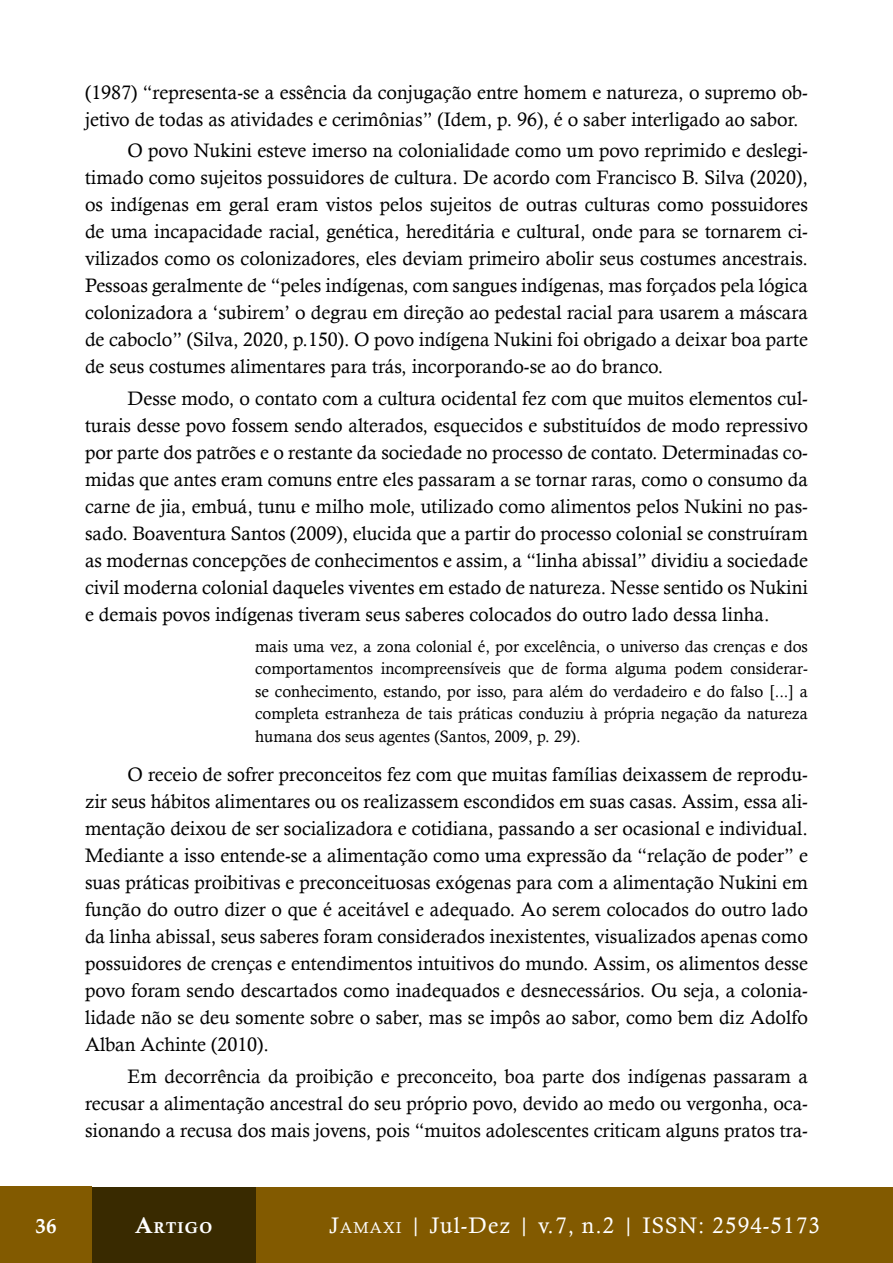
<style>
.page{position:relative;width:893px;height:1263px;background:#fff}
.page>*{position:absolute;margin:0;border:0;box-sizing:border-box;transform-origin:0 0}
.t1{font:22.5px "Calisto";letter-spacing:.05em;color:#fff}
.t2{font:700 21px "Palatino Linotype";color:#fff}
.t3{font:19.5px/27px "Calisto";color:#000;text-align:justify}
.t4{font:16.5px/22.5px "Calisto";color:#000;text-align:justify}
.t5{font:15.75px "Calis MT Bol";letter-spacing:.07em;color:#fff}
.s1{font-size:22.5px}
.s2{font-style:inherit}
.s3{font-size:15.75px}
</style>
<div class="page">
<div style="left:255px;top:1187px;width:638px;height:76px;background:#825a00"></div>
<div style="left:92px;top:1187px;width:163px;height:76px;background:#392a00"></div>
<div style="left:0;top:1187px;width:92px;height:76px;background:#825a00"></div>
<p class="t3" style="left:85px;top:79px;width:724px">(1987) “representa-se a essência da conjugação entre homem e natureza, o supremo ob&shy;jetivo de todas as atividades e cerimônias” (Idem, p. 96), é o saber interligado ao sabor.</p>
<p class="t3" style="left:85px;top:137px;width:724px;text-indent:43px">O povo Nukini esteve imerso na colonialidade como um povo reprimido e deslegi&shy;timado como sujeitos possuidores de cultura. De acordo com Francisco B. Silva (2020), os indígenas em geral eram vistos pelos sujeitos de outras culturas como possuidores de uma incapacidade racial, genética, hereditária e cultural, onde para se tornarem ci&shy;vilizados como os colonizadores, eles deviam primeiro abolir seus costumes ancestrais.<br>Pessoas geralmente de “peles indígenas, com sangues indígenas, mas forçados pela lógica colonizadora a ‘subirem’ o degrau em direção ao pedestal racial para usarem a máscara de caboclo” (Silva, 2020, p.150). O povo indígena Nukini foi obrigado a deixar boa parte de seus costumes alimentares para trás, incorporando-se ao do branco.</p>
<p class="t3" style="left:85px;top:384px;width:724px;text-indent:43px">Desse modo, o contato com a cultura ocidental fez com que muitos elementos cul&shy;turais desse povo fossem sendo alterados, esquecidos e substituídos de modo repressivo por parte dos patrões e o restante da sociedade no processo de contato. Determinadas co&shy;midas que antes eram comuns entre eles passaram a se tornar raras, como o consumo da carne de jia, embuá, tunu e milho mole, utilizado como alimentos pelos Nukini no pas&shy;sado. Boaventura Santos (2009), elucida que a partir do processo colonial se construíram as modernas concepções de conhecimentos e assim, a “linha abissal” dividiu a sociedade civil moderna colonial daqueles viventes em estado de natureza. Nesse sentido os Nukini e demais povos indígenas tiveram seus saberes colocados do outro lado dessa linha.</p>
<p class="t4" style="left:255px;top:634px;width:554px">mais uma vez, a zona colonial é, por excelência, o universo das crenças e dos comportamentos incompreensíveis que de forma alguma podem considerar&shy;se conhecimento, estando, por isso, para além do verdadeiro e do falso [...] a completa estranheza de tais práticas conduziu à própria negação da natureza humana dos seus agentes (Santos, 2009, p. 29).</p>
<p class="t3" style="left:85px;top:761px;width:724px;text-indent:43px">O receio de sofrer preconceitos fez com que muitas famílias deixassem de reprodu&shy;zir seus hábitos alimentares ou os realizassem escondidos em suas casas. Assim, essa ali&shy;mentação deixou de ser socializadora e cotidiana, passando a ser ocasional e individual.<br>Mediante a isso entende-se a alimentação como uma expressão da “relação de poder” e suas práticas proibitivas e preconceituosas exógenas para com a alimentação Nukini em função do outro dizer o que é aceitável e adequado. Ao serem colocados do outro lado da linha abissal, seus saberes foram considerados inexistentes, visualizados apenas como possuidores de crenças e entendimentos intuitivos do mundo. Assim, os alimentos desse povo foram sendo descartados como inadequados e desnecessários. Ou seja, a colonia&shy;lidade não se deu somente sobre o saber, mas se impôs ao sabor, como bem diz Adolfo Alban Achinte (2010).</p>
<p class="t3" style="left:85px;top:1062px;width:724px;text-indent:43px">Em decorrência da proibição e preconceito, boa parte dos indígenas passaram a recusar a alimentação ancestral do seu próprio povo, devido ao medo ou vergonha, oca&shy;sionando a recusa dos mais jovens, pois “muitos adolescentes criticam alguns pratos tra-</p>
<p class="t2" style="left:36px;top:1211px;width:23px">36</p>
<p class="t5" style="left:135px;top:1219px;width:78px"><span class="s1">A</span>rtigo</p>
<p class="t1" style="left:329px;top:1212px;width:492px"><span class="s2">J</span><span class="s3">AMAXI</span> | Jul-Dez | v.7, n.2 | ISSN: 2594-5173</p>
</div>
